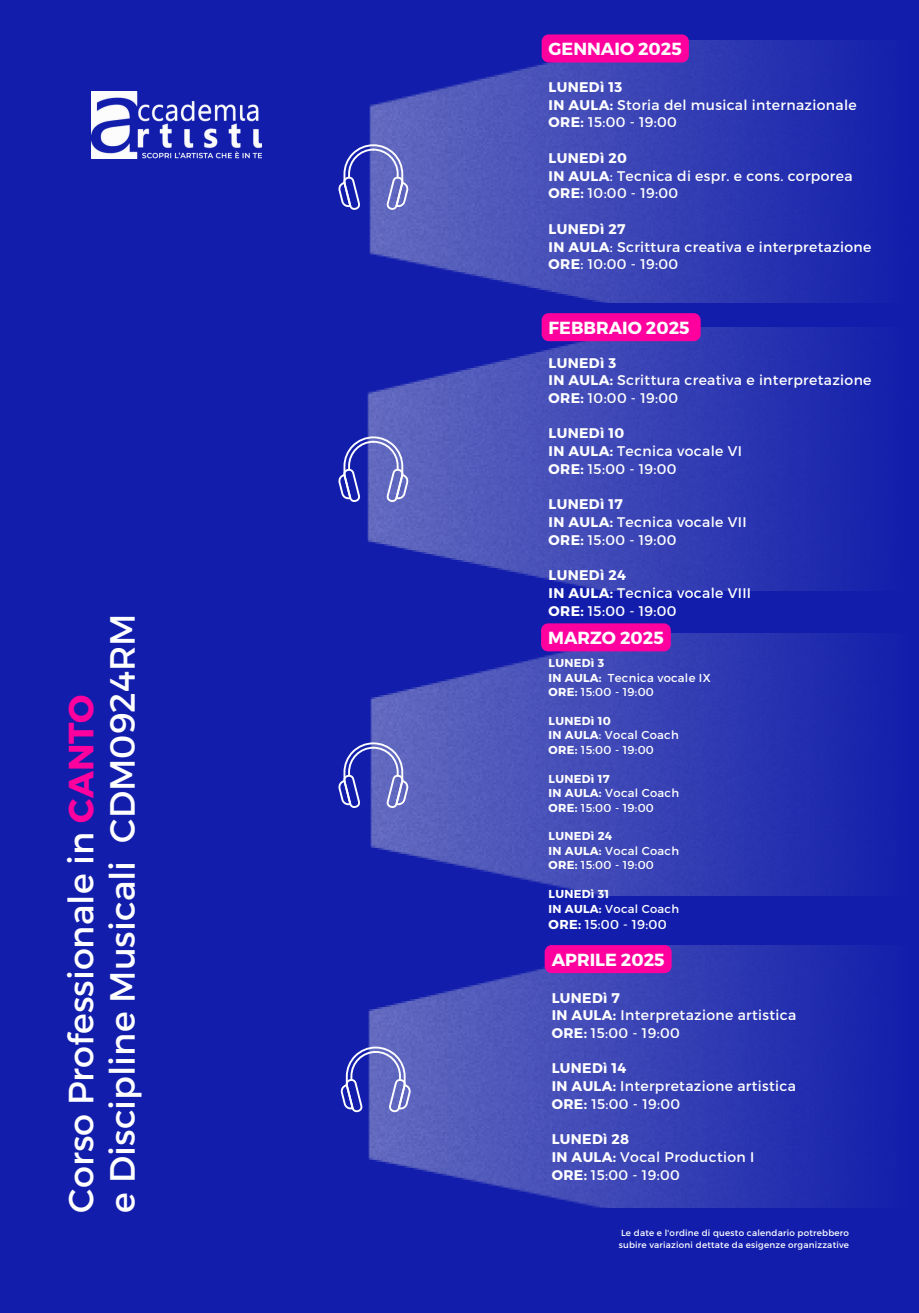
<style>
.page{position:relative;width:919px;height:1313px;background:#fff}
.page>*{position:absolute;margin:0;border:0;box-sizing:border-box;transform-origin:0 0}
.t1{font:35px/41.3px "Montserrat";color:#fff}
.t2{font:700 17.5px "Montserrat";color:#fff}
.t3{font:14px/17.7px "Montserrat";letter-spacing:.025em;color:#fff}
.t4{font:12.95px "Montserrat";letter-spacing:.025em;color:#fff}
.t5{font:11.55px/14.4px "Montserrat";letter-spacing:.025em;color:#fff}
.t6{font:700 11.55px/14.4px "Montserrat";letter-spacing:.025em;color:#fff}
.t7{font:8.75px/11.8px "Montserrat";letter-spacing:.025em;color:#fff}
.s1{font-weight:700;color:#ff009f}
.s2{font-weight:700}
.s3{font-weight:400}
</style>
<div class="page">
<div style="left:0;top:0;width:919px;height:1312px;background:#121eab"></div>
<img style="left:92px;top:92px;width:169px;height:67px">
<img style="left:370px;top:633px;width:480px;height:263px">
<img style="left:369px;top:945px;width:481px;height:262px">
<div style="left:541px;top:623px;width:130px;height:28px;background:#ff009f"></div>
<img style="left:368px;top:327px;width:478px;height:263px">
<div style="left:542px;top:313px;width:158px;height:28px;background:#ff009f"></div>
<img style="left:370px;top:40px;width:478px;height:263px">
<div style="left:542px;top:34px;width:147px;height:28px;background:#ff009f"></div>
<svg style="left:338px;top:144px;width:70px;height:66px"></svg>
<svg style="left:338px;top:436px;width:70px;height:66px"></svg>
<svg style="left:338px;top:742px;width:70px;height:66px"></svg>
<svg style="left:340px;top:1046px;width:71px;height:66px"></svg>
<div style="left:545px;top:945px;width:126px;height:28px;background:#ff009f"></div>
<h3 class="t1" style="left:59px;top:1212px;width:600px;rotate:-90deg">Corso Professionale in <span class="s1">CANTO<br></span>e Discipline Musicali CDM0924RM</h3>
<p class="t2" style="left:549px;top:37px;width:135px">GENNAIO 2025</p>
<h3 class="t3" style="left:549px;top:77px;width:310px"><span class="s2">LUNEDì 13<br>IN AULA:</span> Storia del musical internazionale<br><span class="s2">ORE:</span> 15:00 - 19:00</h3>
<p class="t3" style="left:549px;top:148px;width:305px"><span class="s2">LUNEDì 20<br>IN AULA</span>: Tecnica di espr. e cons. corporea<br><span class="s2">ORE:</span> 10:00 - 19:00</p>
<h2 class="t3" style="left:549px;top:219px;width:324px"><span class="s2">LUNEDì 27<br>IN AULA</span>: Scrittura creativa e interpretazione<br><span class="s2">ORE</span>: 10:00 - 19:00</h2>
<h2 class="t2" style="left:549px;top:316px;width:142px">FEBBRAIO 2025</h2>
<p class="t3" style="left:549px;top:353px;width:324px"><span class="s2">LUNEDì 3<br>IN AULA:</span> Scrittura creativa e interpretazione<br><span class="s2">ORE:</span> 10:00 - 19:00</p>
<h3 class="t3" style="left:549px;top:424px;width:195px"><span class="s2">LUNEDì 10<br>IN AULA:</span> Tecnica vocale VI<br><span class="s2">ORE:</span> 15:00 - 19:00</h3>
<h3 class="t3" style="left:549px;top:495px;width:199px"><span class="s2">LUNEDì 17<br>IN AULA:</span> Tecnica vocale VII<br><span class="s2">ORE:</span> 15:00 - 19:00</h3>
<h3 class="t3" style="left:549px;top:566px;width:204px"><span class="s2">LUNEDì 24<br>IN AULA:</span> Tecnica vocale VIII<br><span class="s2">ORE:</span> 15:00 - 19:00</h3>
<h1 class="t2" style="left:548px;top:626px;width:117px">MARZO 2025</h1>
<h3 class="t5" style="left:549px;top:655px;width:164px"><span class="s2">LUNEDì 3<br>IN AULA:</span> Tecnica vocale IX<br><span class="s2">ORE:</span> 15:00 - 19:00</h3>
<p class="t5" style="left:549px;top:713px;width:132px"><span class="s2">LUNEDì 10<br>IN AULA</span>: Vocal Coach<br><span class="s2">ORE:</span> 15:00 - 19:00</p>
<h2 class="t5" style="left:549px;top:770px;width:132px"><span class="s2">LUNEDì 17<br>IN AULA:</span> Vocal Coach<br><span class="s2">ORE:</span> 15:00 - 19:00</h2>
<p class="t5" style="left:549px;top:828px;width:132px"><span class="s2">LUNEDì 24<br>IN AULA:</span> Vocal Coach<br><span class="s2">ORE:</span> 15:00 - 19:00</p>
<h4 class="t6" style="left:549px;top:886px;width:132px">LUNEDì 31<br>IN AULA: <span class="s3">Vocal Coach</span></h4>
<h4 class="t4" style="left:549px;top:916px;width:119px"><span class="s2">ORE:</span> 15:00 - 19:00</h4>
<h3 class="t2" style="left:552px;top:948px;width:114px">APRILE 2025</h3>
<h4 class="t3" style="left:552px;top:988px;width:246px"><span class="s2">LUNEDì 7<br>IN AULA:</span> Interpretazione artistica<br><span class="s2">ORE:</span> 15:00 - 19:00</h4>
<h4 class="t3" style="left:552px;top:1059px;width:246px"><span class="s2">LUNEDì 14<br>IN AULA:</span> Interpretazione artistica<br><span class="s2">ORE:</span> 15:00 - 19:00</h4>
<h4 class="t3" style="left:552px;top:1129px;width:204px"><span class="s2">LUNEDì 28<br>IN AULA:</span> Vocal Production I<br><span class="s2">ORE:</span> 15:00 - 19:00</h4>
<h3 class="t7" style="left:619px;top:1226px;width:232px">Le date e l'ordine di questo calendario potrebbero subire variazioni dettate da esigenze organizzative</h3>
</div>
